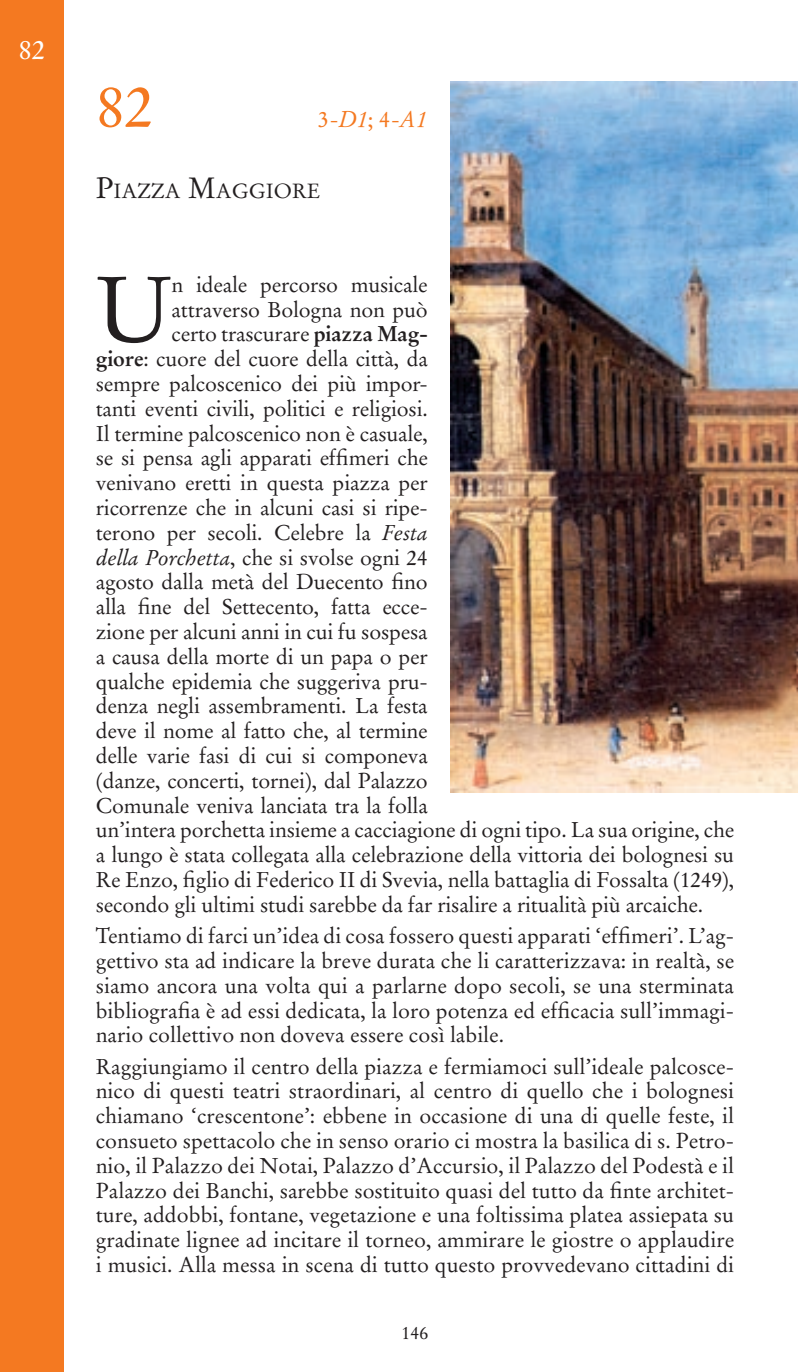
<style>
.page{position:relative;width:798px;height:1372px;background:#fff}
.page>*{position:absolute;margin:0;border:0;box-sizing:border-box;transform-origin:0 0}
.t1{font:92.02px "Stempel Garamond";color:#231f20}
.t2{font:58.5px "Stempel Garamond";color:#f47921}
.t3{font:27px "Stempel Garamond";color:#fff}
.t4{font:22.5px "Stempel Garamond";color:#f47921}
.t5{font:21.38px/24.8px "Stempel Garamond";letter-spacing:-.01em;color:#231f20;text-align:justify}
.t6{font:20.47px "Stempel Garamond";color:#231f20}
.t7{font:18px "Stempel Garamond";color:#231f20}
.s1{font-style:italic}
.s2{font-size:29.25px}
.s3{font-weight:700}
</style>
<div class="page">
<img style="left:450px;top:81px;width:347px;height:711px">
<div style="left:0;top:0;width:64px;height:1371px;background:#f47921"></div>
<p class="t3" style="left:18px;top:34px;width:28px">82</p>
<h2 class="t2" style="left:96px;top:71px;width:59px">82</h2>
<p class="t4" style="left:318px;top:105px;width:111px">3-<span class="s1">D1</span>; 4-<span class="s1">A1</span></p>
<p class="t6" style="left:96px;top:179px;width:226px"><span class="s2">P</span>IAZZA <span class="s2">M</span>AGGIORE</p>
<h1 class="t1" style="left:96px;top:254px;width:74px">U</h1>
<p class="t5" style="left:171px;top:272px;width:257px">n ideale percorso musicale</p>
<p class="t5" style="left:171px;top:297px;width:257px">attraverso Bologna non può</p>
<p class="t5" style="left:171px;top:322px;width:257px">certo trascurare <span class="s3">piazza Mag-</span></p>
<p class="t5" style="left:96px;top:346px;width:333px"><span class="s3">giore</span>: cuore del cuore della città, da</p>
<p class="t5" style="left:96px;top:371px;width:333px">sempre palcoscenico dei più impor-</p>
<p class="t5" style="left:96px;top:396px;width:333px">tanti eventi civili, politici e religiosi.</p>
<p class="t5" style="left:96px;top:421px;width:333px">Il termine palcoscenico non è casuale,</p>
<p class="t5" style="left:96px;top:446px;width:333px">se si pensa agli apparati effimeri che</p>
<p class="t5" style="left:96px;top:470px;width:333px">venivano eretti in questa piazza per</p>
<p class="t5" style="left:96px;top:495px;width:333px">ricorrenze che in alcuni casi si ripe-</p>
<p class="t5" style="left:96px;top:520px;width:333px">terono per secoli. Celebre la <span class="s1">Festa</span></p>
<p class="t5" style="left:96px;top:545px;width:333px"><span class="s1">della Porchetta</span>, che si svolse ogni 24</p>
<p class="t5" style="left:96px;top:569px;width:333px">agosto dalla metà del Duecento fino</p>
<p class="t5" style="left:96px;top:594px;width:333px">alla fine del Settecento, fatta ecce-</p>
<p class="t5" style="left:96px;top:619px;width:333px">zione per alcuni anni in cui fu sospesa</p>
<p class="t5" style="left:96px;top:644px;width:333px">a causa della morte di un papa o per</p>
<p class="t5" style="left:96px;top:669px;width:333px">qualche epidemia che suggeriva pru-</p>
<p class="t5" style="left:96px;top:693px;width:333px">denza negli assembramenti. La festa</p>
<p class="t5" style="left:96px;top:718px;width:333px">deve il nome al fatto che, al termine</p>
<p class="t5" style="left:96px;top:743px;width:333px">delle varie fasi di cui si componeva</p>
<p class="t5" style="left:96px;top:768px;width:333px">(danze, concerti, tornei), dal Palazzo</p>
<p class="t5" style="left:96px;top:793px;width:333px">Comunale veniva lanciata tra la folla</p>
<p class="t5" style="left:96px;top:817px;width:639px">un’intera porchetta insieme a cacciagione di ogni tipo. La sua origine, che</p>
<p class="t5" style="left:96px;top:842px;width:639px">a lungo è stata collegata alla celebrazione della vittoria dei bolognesi su</p>
<p class="t5" style="left:96px;top:867px;width:639px">Re Enzo, figlio di Federico II di Svevia, nella battaglia di Fossalta (1249),</p>
<p class="t5" style="left:96px;top:892px;width:608px">secondo gli ultimi studi sarebbe da far risalire a ritualità più arcaiche.</p>
<p class="t5" style="left:96px;top:923px;width:639px">Tentiamo di farci un’idea di cosa fossero questi apparati ‘effimeri’. L’ag&shy;gettivo sta ad indicare la breve durata che li caratterizzava: in realtà, se siamo ancora una volta qui a parlarne dopo secoli, se una sterminata bibliografia è ad essi dedicata, la loro potenza ed efficacia sull’immagi&shy;nario collettivo non doveva essere così labile.</p>
<p class="t5" style="left:96px;top:1053px;width:639px">Raggiungiamo il centro della piazza e fermiamoci sull’ideale palcosce&shy;nico di questi teatri straordinari, al centro di quello che i bolognesi chiamano ‘crescentone’: ebbene in occasione di una di quelle feste, il consueto spettacolo che in senso orario ci mostra la basilica di s. Petro&shy;nio, il Palazzo dei Notai, Palazzo d’Accursio, il Palazzo del Podestà e il Palazzo dei Banchi, sarebbe sostituito quasi del tutto da finte architet&shy;ture, addobbi, fontane, vegetazione e una foltissima platea assiepata su gradinate lignee ad incitare il torneo, ammirare le giostre o applaudire i musici. Alla messa in scena di tutto questo provvedevano cittadini di</p>
<p class="t7" style="left:401px;top:1321px;width:28px">146</p>
</div>
